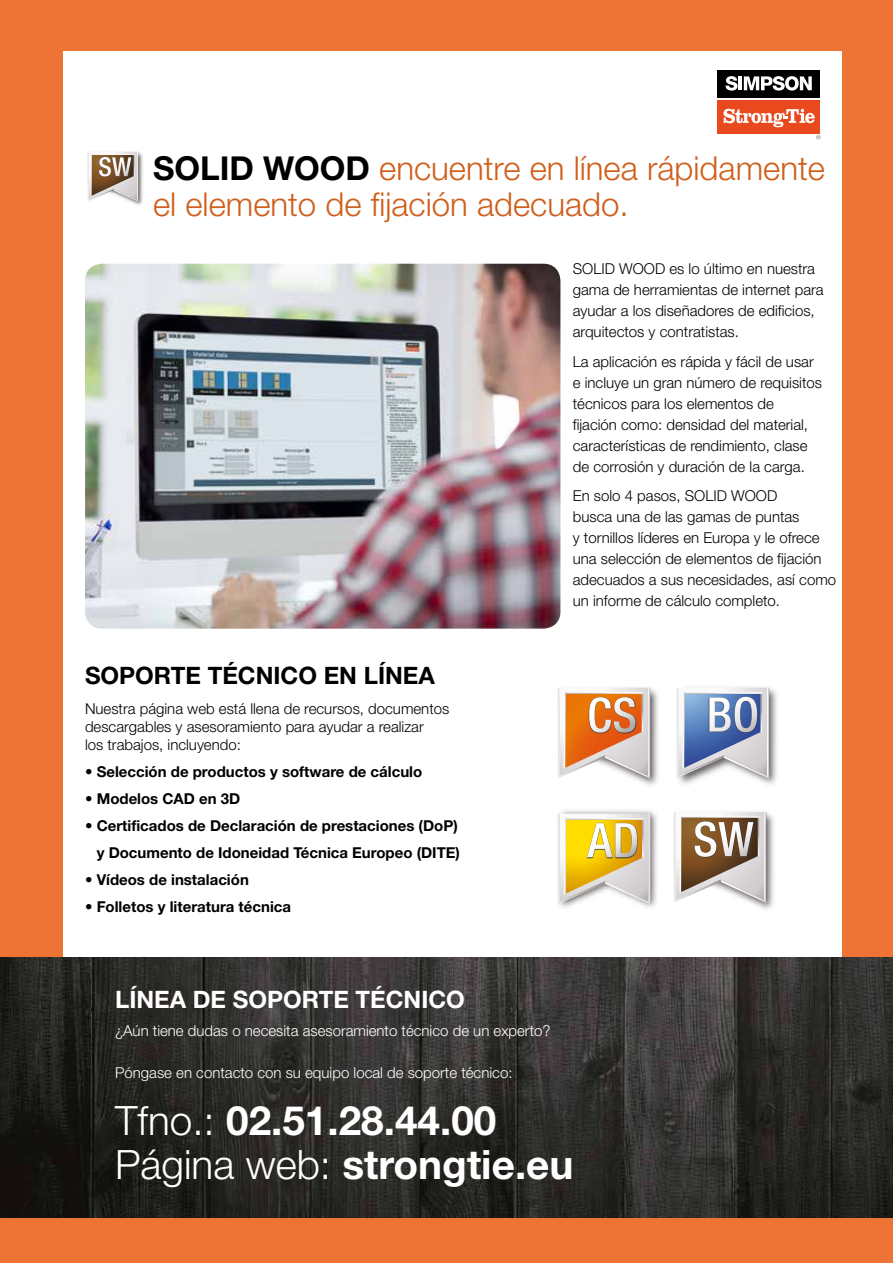
<style>
.page{position:relative;width:893px;height:1263px;background:#ee7435}
.page>*{position:absolute;margin:0;border:0;box-sizing:border-box;transform-origin:0 0}
.t1{font:700 40.5px/43.5px "Helvetica Neue LT Std";color:#fff}
.t2{font:300 33px/36px "Helvetica Neue LT Std";color:#cf5f1c}
.t3{font:700 24px "Helvetica Neue LT Std";color:#000}
.t4{font:700 24px "Helvetica Neue LT Std";color:#fff}
.t5{font:300 15px/21px "Helvetica Neue LT Std";color:#000}
.t6{font:700 15px/27px "Helvetica Neue LT Std";color:#000;text-align:right}
.t7{font:300 15px "Helvetica Neue LT Std";color:#fff}
.s1{font-weight:700;color:#000}
.s2{font-weight:300}
</style>
<div class="page">
<div style="left:64px;top:51px;width:778px;height:1157px;background:#fff"></div>
<img style="left:85px;top:264px;width:475px;height:365px">
<img style="left:635px;top:758px;width:23px;height:28px">
<img style="left:613px;top:687px;width:45px;height:71px">
<svg style="left:558px;top:688px;width:92px;height:91px"></svg>
<img style="left:561px;top:882px;width:96px;height:25px">
<img style="left:562px;top:810px;width:95px;height:72px">
<svg style="left:558px;top:813px;width:93px;height:92px"></svg>
<img style="left:750px;top:881px;width:24px;height:29px">
<img style="left:742px;top:811px;width:32px;height:70px">
<svg style="left:674px;top:812px;width:92px;height:91px"></svg>
<img style="left:756px;top:757px;width:21px;height:28px">
<img style="left:679px;top:779px;width:20px;height:5px">
<img style="left:687px;top:687px;width:90px;height:70px">
<svg style="left:677px;top:688px;width:92px;height:91px"></svg>
<img style="left:131px;top:190px;width:12px;height:15px">
<img style="left:87px;top:151px;width:56px;height:39px">
<svg style="left:88px;top:152px;width:50px;height:50px"></svg>
<img style="left:0;top:958px;width:893px;height:259px">
<div style="left:717px;top:100px;width:103px;height:34px;background:#e8491d"></div>
<div style="left:717px;top:70px;width:103px;height:27px;background:#000"></div>
<svg style="left:723px;top:76px;width:92px;height:22px"></svg>
<svg style="left:723px;top:108px;width:92px;height:19px"></svg>
<svg style="left:816px;top:135px;width:4px;height:4px"></svg>
<h2 class="t2" style="left:153px;top:150px;width:673px"><span class="s1">SOLID WOOD</span> encuentre en línea rápidamente el elemento de fijación adecuado.</h2>
<h3 class="t3" style="left:85px;top:661px;width:351px">SOPORTE TÉCNICO EN LÍNEA</h3>
<p class="t5" style="left:85px;top:699px;width:366px;line-height:18px">Nuestra página web está llena de recursos, documentos descargables y asesoramiento para ayudar a realizar<br>los trabajos, incluyendo:</p>
<p class="t6" style="left:85px;top:757px;width:339px">• Selección de productos y software de cálculo</p>
<p class="t6" style="left:85px;top:784px;width:157px">• Modelos CAD en 3D</p>
<p class="t6" style="left:85px;top:811px;width:376px">• Certificados de Declaración de prestaciones (DoP) y Documento de Idoneidad Técnica Europeo (DITE)</p>
<p class="t6" style="left:85px;top:865px;width:165px">• Vídeos de instalación</p>
<p class="t6" style="left:85px;top:892px;width:208px">• Folletos y literatura técnica</p>
<p class="t5" style="left:573px;top:258px;width:252px">SOLID WOOD es lo último en nuestra gama de herramientas de internet para ayudar a los diseñadores de edificios, arquitectos y contratistas.</p>
<p class="t5" style="left:573px;top:351px;width:251px">La aplicación es rápida y fácil de usar e incluye un gran número de requisitos técnicos para los elementos de<br>fijación como: densidad del material, características de rendimiento, clase de corrosión y duración de la carga.</p>
<p class="t5" style="left:573px;top:485px;width:265px">En solo 4 pasos, SOLID WOOD<br>busca una de las gamas de puntas<br>y tornillos líderes en Europa y le ofrece una selección de elementos de fijación adecuados a sus necesidades, así como un informe de cálculo completo.</p>
<h3 class="t4" style="left:115px;top:985px;width:351px">LÍNEA DE SOPORTE TÉCNICO</h3>
<p class="t7" style="left:115px;top:1022px;width:437px">¿Aún tiene dudas o necesita asesoramiento técnico de un experto?</p>
<p class="t7" style="left:115px;top:1064px;width:399px">Póngase en contacto con su equipo local de soporte técnico:</p>
<h1 class="t1" style="left:115px;top:1098px;width:460px"><span class="s2">Tfno.:</span> 02.51.28.44.00<br><span class="s2">Página web:</span> strongtie.eu</h1>
</div>
